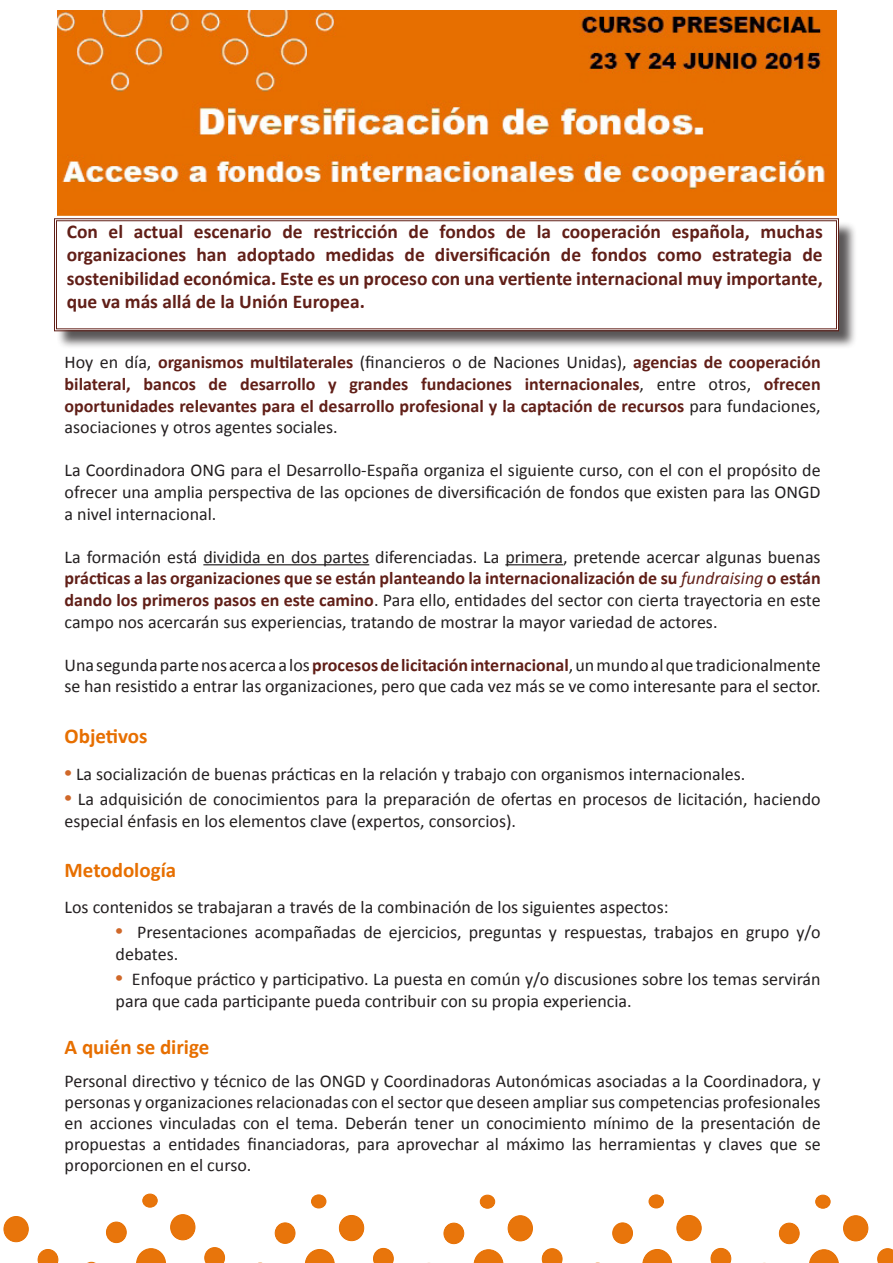
<style>
.page{position:relative;width:893px;height:1263px;background:#fff}
.page>*{position:absolute;margin:0;border:0;box-sizing:border-box;transform-origin:0 0}
.t1{font:700 21px "Calibri";color:#e76f00}
.t2{font:700 19.5px/23.4px "Calibri";color:#611f18;text-align:justify}
.t3{font:18px/21.6px "Calibri";color:#231f20}
.t4{font:700 18px/21.6px "Calibri";color:#611f18;text-align:justify}
.s1{font-weight:400;color:#231f20}
.s2{font-weight:700;color:#611f18}
.s3{font-style:italic;color:#611f18}
.s4{font-family:"Times New Roman";font-weight:700;font-size:21px;color:#d06829}
</style>
<div class="page">
<div style="left:56px;top:221px;width:802px;height:129px;background:#231f20;opacity:.75"></div>
<svg style="left:54px;top:218px;width:785px;height:114px"></svg>
<div style="left:56px;top:220px;width:781px;height:109px;border:1px solid #611f18"></div>
<hr style="left:203px;top:564px;width:166px;height:1px;background:#231f20">
<hr style="left:505px;top:564px;width:58px;height:1px;background:#231f20">
<div style="left:106px;top:1222px;width:20px;height:20px;background:#e8750b;border-radius:50%"></div>
<div style="left:106px;top:1222px;width:21px;height:21px;border:1px solid #e76f00;border-radius:50%"></div>
<div style="left:143px;top:1194px;width:14px;height:13px;background:#e8750b;border-radius:50%"></div>
<div style="left:142px;top:1194px;width:16px;height:13px;border:1px solid #e76f00;border-radius:50%"></div>
<svg style="left:136px;top:1248px;width:30px;height:15px"></svg>
<div style="left:171px;top:1214px;width:24px;height:26px;background:#e8750b;border-radius:50%"></div>
<div style="left:170px;top:1214px;width:25px;height:26px;border:1px solid #e76f00;border-radius:50%"></div>
<svg style="left:204px;top:1247px;width:21px;height:16px"></svg>
<div style="left:275px;top:1223px;width:20px;height:20px;background:#e8750b;border-radius:50%"></div>
<div style="left:275px;top:1222px;width:20px;height:22px;border:1px solid #e76f00;border-radius:50%"></div>
<div style="left:312px;top:1195px;width:14px;height:13px;background:#e8750b;border-radius:50%"></div>
<div style="left:311px;top:1194px;width:15px;height:14px;border:1px solid #e76f00;border-radius:50%"></div>
<svg style="left:305px;top:1249px;width:30px;height:14px"></svg>
<div style="left:339px;top:1215px;width:25px;height:26px;background:#e8750b;border-radius:50%"></div>
<div style="left:339px;top:1215px;width:25px;height:26px;border:1px solid #e76f00;border-radius:50%"></div>
<svg style="left:373px;top:1248px;width:21px;height:15px"></svg>
<div style="left:444px;top:1223px;width:20px;height:21px;background:#e8750b;border-radius:50%"></div>
<div style="left:444px;top:1223px;width:20px;height:21px;border:1px solid #e76f00;border-radius:50%"></div>
<div style="left:480px;top:1195px;width:15px;height:13px;background:#e8750b;border-radius:50%"></div>
<div style="left:480px;top:1195px;width:15px;height:13px;border:1px solid #e76f00;border-radius:50%"></div>
<svg style="left:474px;top:1249px;width:29px;height:14px"></svg>
<div style="left:508px;top:1216px;width:24px;height:25px;background:#e8750b;border-radius:50%"></div>
<div style="left:508px;top:1215px;width:25px;height:26px;border:1px solid #e76f00;border-radius:50%"></div>
<svg style="left:542px;top:1248px;width:20px;height:15px"></svg>
<div style="left:613px;top:1223px;width:19px;height:20px;background:#e8750b;border-radius:50%"></div>
<div style="left:612px;top:1222px;width:21px;height:22px;border:1px solid #e76f00;border-radius:50%"></div>
<div style="left:649px;top:1195px;width:14px;height:13px;background:#e8750b;border-radius:50%"></div>
<div style="left:649px;top:1194px;width:15px;height:14px;border:1px solid #e76f00;border-radius:50%"></div>
<svg style="left:642px;top:1249px;width:30px;height:14px"></svg>
<div style="left:677px;top:1215px;width:24px;height:26px;background:#e8750b;border-radius:50%"></div>
<div style="left:676px;top:1215px;width:26px;height:26px;border:1px solid #e76f00;border-radius:50%"></div>
<svg style="left:711px;top:1248px;width:20px;height:15px"></svg>
<div style="left:779px;top:1223px;width:20px;height:21px;background:#e8750b;border-radius:50%"></div>
<div style="left:779px;top:1223px;width:20px;height:21px;border:1px solid #e76f00;border-radius:50%"></div>
<div style="left:816px;top:1195px;width:14px;height:13px;background:#e8750b;border-radius:50%"></div>
<div style="left:815px;top:1195px;width:15px;height:13px;border:1px solid #e76f00;border-radius:50%"></div>
<svg style="left:809px;top:1249px;width:30px;height:14px"></svg>
<div style="left:843px;top:1216px;width:25px;height:25px;background:#e8750b;border-radius:50%"></div>
<div style="left:843px;top:1215px;width:25px;height:26px;border:1px solid #e76f00;border-radius:50%"></div>
<svg style="left:877px;top:1248px;width:16px;height:15px"></svg>
<div style="left:4px;top:1216px;width:24px;height:26px;background:#e8750b;border-radius:50%"></div>
<div style="left:4px;top:1216px;width:25px;height:26px;border:1px solid #e76f00;border-radius:50%"></div>
<svg style="left:38px;top:1249px;width:20px;height:14px"></svg>
<img style="left:57px;top:10px;width:780px;height:206px">
<p class="t2" style="left:67px;top:220px;width:758px">Con el actual escenario de restricción de fondos de la cooperación española, muchas organizaciones han adoptado medidas de diversificación de fondos como estrategia de sostenibilidad económica. Este es un proceso con una vertiente internacional muy importante, que va más allá de la Unión Europea.</p>
<p class="t4" style="left:65px;top:352px;width:758px"><span class="s1">Hoy en día,</span> organismos multilaterales <span class="s1">(financieros o de Naciones Unidas),</span> agencias de cooperación bilateral, bancos de desarrollo y grandes fundaciones internacionales<span class="s1">, entre otros,</span> ofrecen oportunidades relevantes para el desarrollo profesional y la captación de recursos <span class="s1">para fundaciones, asociaciones y otros agentes sociales.</span></p>
<p class="t3" style="left:65px;top:460px;width:757px;text-align:justify">La Coordinadora ONG para el Desarrollo-España organiza el siguiente curso, con el con el propósito de ofrecer una amplia perspectiva de las opciones de diversificación de fondos que existen para las ONGD a nivel internacional.</p>
<p class="t3" style="left:65px;top:546px;width:758px;text-align:justify">La formación está dividida en dos partes diferenciadas. La primera, pretende acercar algunas buenas <span class="s2">prácticas a las organizaciones que se están planteando la internacionalización de su</span> <span class="s3">fundraising</span> <span class="s2">o están dando los primeros pasos en este camino</span>. Para ello, entidades del sector con cierta trayectoria en este campo nos acercarán sus experiencias, tratando de mostrar la mayor variedad de actores.</p>
<p class="t3" style="left:65px;top:654px;width:758px">Una segunda parte nos acerca a los <span class="s2">procesos de licitación internacional</span>, un mundo al que tradicionalmente se han resistido a entrar las organizaciones, pero que cada vez más se ve como interesante para el sector.</p>
<p class="t1" style="left:65px;top:722px;width:84px">Objetivos</p>
<p class="t3" style="left:65px;top:763px;width:682px"><span class="s4">•</span> La socialización de buenas prácticas en la relación y trabajo con organismos internacionales.</p>
<p class="t3" style="left:65px;top:788px;width:758px"><span class="s4">•</span> La adquisición de conocimientos para la preparación de ofertas en procesos de licitación, haciendo especial énfasis en los elementos clave (expertos, consorcios).</p>
<p class="t1" style="left:65px;top:857px;width:113px">Metodología</p>
<p class="t3" style="left:65px;top:896px;width:606px">Los contenidos se trabajaran a través de la combinación de los siguientes aspectos:</p>
<p class="t3" style="left:116px;top:922px;width:706px"><span class="s4">•</span> Presentaciones acompañadas de ejercicios, preguntas y respuestas, trabajos en grupo y/o debates.</p>
<p class="t3" style="left:116px;top:968px;width:707px"><span class="s4">•</span> Enfoque práctico y participativo. La puesta en común y/o discusiones sobre los temas servirán para que cada participante pueda contribuir con su propia experiencia.</p>
<p class="t1" style="left:65px;top:1033px;width:146px">A quién se dirige</p>
<p class="t3" style="left:65px;top:1070px;width:758px;line-height:21px;text-align:justify">Personal directivo y técnico de las ONGD y Coordinadoras Autonómicas asociadas a la Coordinadora, y personas y organizaciones relacionadas con el sector que deseen ampliar sus competencias profesionales en acciones vinculadas con el tema. Deberán tener un conocimiento mínimo de la presentación de propuestas a entidades financiadoras, para aprovechar al máximo las herramientas y claves que se proporcionen en el curso.</p>
</div>
